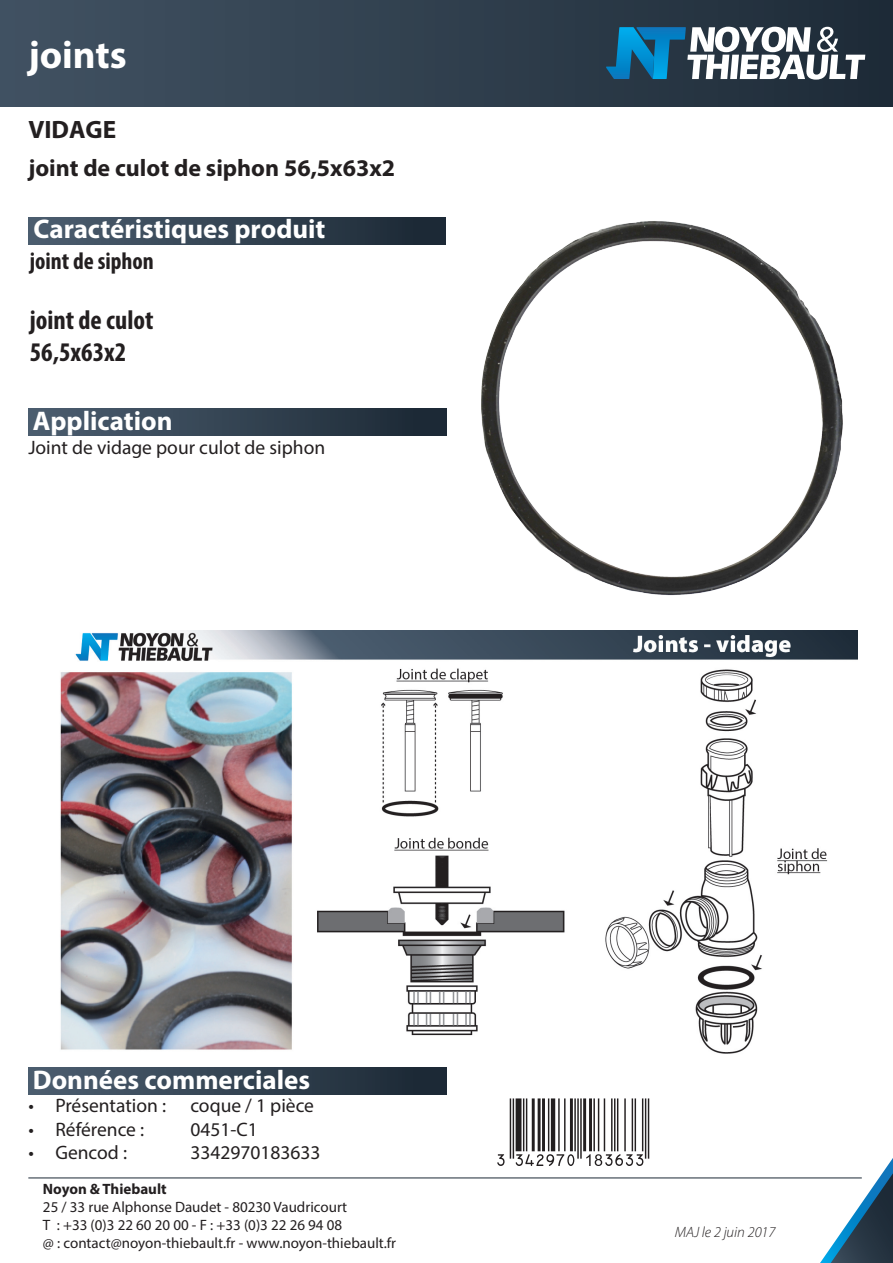
<style>
.page{position:relative;width:893px;height:1263px;background:#fff}
.page>*{position:absolute;margin:0;border:0;box-sizing:border-box;transform-origin:0 0}
.t1{font:700 39px "Myriad Pro";color:#fff}
.t2{font:700 27px "Myriad Pro";color:#fff}
.t3{font:700 condensed 27px "Myriad Pro";color:#231f20}
.t4{font:700 25.2px "Myriad Pro";color:#231f20}
.t5{font:700 24px "Myriad Pro";color:#231f20}
.t6{font:700 condensed 24px "Myriad Pro";color:#231f20}
.t7{font:19.5px "Myriad Pro";color:#231f20}
.t8{font:15px/18px "Myriad Pro";color:#231f20}
.t9{font:italic 300 15px "Myriad Pro";color:#231f20}
.s1{font-weight:700}
</style>
<div class="page">
<hr style="left:28px;top:1177px;width:834px;height:1px;background:#1c2936">
<div style="left:28px;top:218px;width:417px;height:26px;background:linear-gradient(to right,#4c5e70,#1a2834)"></div>
<div style="left:0;top:0;width:893px;height:106px;background:linear-gradient(to right,#415262,#1e2c38)"></div>
<svg style="left:606px;top:27px;width:259px;height:53px"></svg>
<svg style="left:820px;top:1158px;width:73px;height:105px"></svg>
<img style="left:481px;top:221px;width:362px;height:375px">
<img style="left:60px;top:630px;width:797px;height:424px">
<div style="left:28px;top:408px;width:418px;height:27px;background:linear-gradient(to right,#4c5e70,#1b2834)"></div>
<div style="left:28px;top:1067px;width:418px;height:27px;background:linear-gradient(to right,#4c5e70,#1b2834)"></div>
<p class="t1" style="left:28px;top:30px;width:100px">joints</p>
<p class="t4" style="left:28px;top:113px;width:89px">VIDAGE</p>
<p class="t5" style="left:28px;top:153px;width:368px">joint de culot de siphon 56,5x63x2</p>
<p class="t2" style="left:34px;top:212px;width:293px">Caractéristiques produit</p>
<p class="t6" style="left:30px;top:246px;width:126px">joint de siphon</p>
<p class="t3" style="left:30px;top:303px;width:125px">joint de culot</p>
<p class="t3" style="left:30px;top:335px;width:98px">56,5x63x2</p>
<p class="t2" style="left:33px;top:403px;width:141px">Application</p>
<p class="t7" style="left:28px;top:436px;width:298px">Joint de vidage pour culot de siphon</p>
<p class="t2" style="left:33px;top:1062px;width:279px">Données commerciales</p>
<p class="t7" style="left:28px;top:1094px;width:287px">• Présentation : coque / 1 pièce</p>
<p class="t7" style="left:28px;top:1117px;width:117px">• Référence :</p>
<p class="t7" style="left:190px;top:1117px;width:69px">0451-C1</p>
<p class="t7" style="left:28px;top:1141px;width:100px">• Gencod :</p>
<p class="t7" style="left:190px;top:1141px;width:132px">3342970183633</p>
<p class="t8" style="left:43px;top:1180px;width:355px"><span class="s1">Noyon &amp; Thiebault<br></span>25 / 33 rue Alphonse Daudet - 80230 Vaudricourt<br>T : +33 (0)3 22 60 20 00 - F : +33 (0)3 22 26 94 08<br>@ : contact@noyon-thiebault.fr - www.noyon-thiebault.fr</p>
<p class="t9" style="left:675px;top:1223px;width:102px">MAJ le 2 juin 2017</p>
</div>
